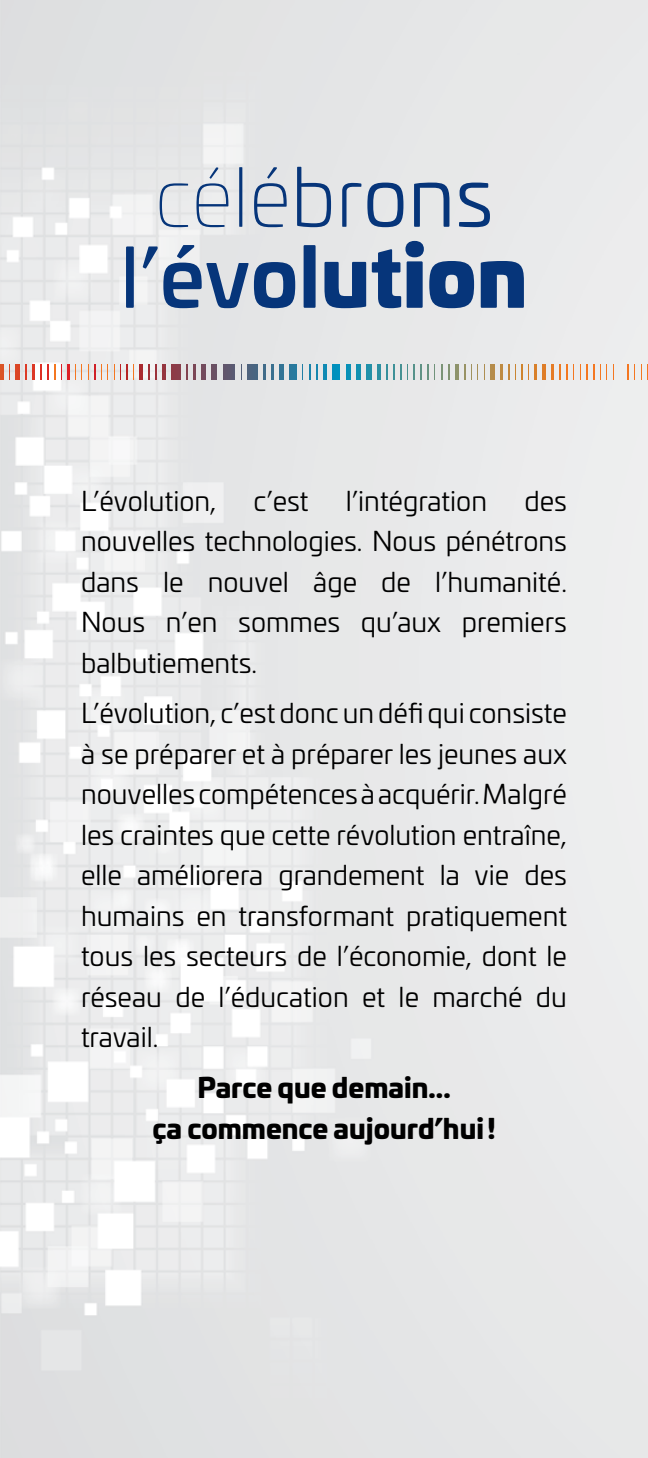
<style>
.page{position:relative;width:648px;height:1458px;background:#fff}
.page>*{position:absolute;margin:0;border:0;box-sizing:border-box;transform-origin:0 0}
.t1{font:81px "Univia Pro Ultra";color:#06357a}
.t2{font:81px "Univia Pro";color:#06357a}
.t3{font:27px/40.5px "Univia Pro";color:#000;text-align:justify}
.t4{font:900 27px/40.5px "Univia Pro";color:#000;text-align:center}
.s1{font-weight:100}
.s2{font-weight:200}
.s3{font-weight:300}
.s4{font-family:"Univia Pro"}
.s5{font-family:"Univia Pro";font-weight:500}
.s6{font-family:"Univia Pro";font-weight:700}
.s7{font-family:"Univia Pro";font-weight:900}
</style>
<div class="page">
<img style="left:0;top:0;width:648px;height:1458px">
<svg style="left:635px;top:364px;width:13px;height:16px"></svg>
<svg style="left:627px;top:364px;width:2px;height:16px"></svg>
<svg style="left:607px;top:364px;width:7px;height:16px"></svg>
<svg style="left:600px;top:364px;width:1px;height:16px"></svg>
<svg style="left:587px;top:364px;width:7px;height:16px"></svg>
<svg style="left:574px;top:364px;width:7px;height:16px"></svg>
<svg style="left:567px;top:364px;width:1px;height:16px"></svg>
<svg style="left:559px;top:364px;width:2px;height:16px"></svg>
<svg style="left:551px;top:364px;width:2px;height:16px"></svg>
<hr style="left:542px;top:364px;width:3px;height:16px;background:#de7d28">
<svg style="left:535px;top:364px;width:1px;height:16px"></svg>
<svg style="left:522px;top:364px;width:7px;height:16px"></svg>
<svg style="left:515px;top:364px;width:1px;height:16px"></svg>
<svg style="left:508px;top:364px;width:1px;height:16px"></svg>
<svg style="left:501px;top:364px;width:1px;height:16px"></svg>
<hr style="left:491px;top:364px;width:4px;height:16px;background:#b58c4a">
<svg style="left:478px;top:364px;width:7px;height:16px"></svg>
<svg style="left:471px;top:364px;width:1px;height:16px"></svg>
<svg style="left:464px;top:364px;width:1px;height:16px"></svg>
<hr style="left:455px;top:364px;width:3px;height:16px;background:#8d936b">
<svg style="left:449px;top:364px;width:1px;height:16px"></svg>
<svg style="left:441px;top:364px;width:2px;height:16px"></svg>
<svg style="left:434px;top:364px;width:1px;height:16px"></svg>
<svg style="left:421px;top:364px;width:7px;height:16px"></svg>
<svg style="left:414px;top:364px;width:1px;height:16px"></svg>
<svg style="left:401px;top:364px;width:7px;height:16px"></svg>
<svg style="left:387px;top:364px;width:8px;height:16px"></svg>
<svg style="left:378px;top:364px;width:2px;height:16px"></svg>
<div style="left:366px;top:364px;width:5px;height:16px;background:#2091a9"></div>
<hr style="left:357px;top:364px;width:3px;height:16px;background:#1391b0">
<div style="left:346px;top:364px;width:5px;height:16px;background:#0991b7"></div>
<div style="left:332px;top:364px;width:8px;height:16px;background:#0091bd"></div>
<svg style="left:324px;top:364px;width:2px;height:16px"></svg>
<svg style="left:316px;top:364px;width:2px;height:16px"></svg>
<svg style="left:309px;top:364px;width:1px;height:16px"></svg>
<svg style="left:302px;top:364px;width:1px;height:16px"></svg>
<div style="left:290px;top:364px;width:6px;height:16px;background:#29799d"></div>
<hr style="left:280px;top:364px;width:4px;height:16px;background:#327495">
<svg style="left:272px;top:364px;width:2px;height:16px"></svg>
<svg style="left:264px;top:364px;width:1px;height:16px"></svg>
<div style="left:248px;top:364px;width:10px;height:16px;background:#4a6480"></div>
<svg style="left:241px;top:364px;width:1px;height:16px"></svg>
<div style="left:223px;top:364px;width:12px;height:16px;background:#5e586f"></div>
<div style="left:211px;top:364px;width:6px;height:16px;background:#6a5063"></div>
<hr style="left:202px;top:364px;width:3px;height:16px;background:#734c5e">
<svg style="left:194px;top:364px;width:2px;height:16px"></svg>
<svg style="left:187px;top:364px;width:1px;height:16px"></svg>
<div style="left:171px;top:364px;width:10px;height:16px;background:#8b3c49"></div>
<svg style="left:163px;top:364px;width:2px;height:16px"></svg>
<svg style="left:155px;top:364px;width:2px;height:16px"></svg>
<svg style="left:148px;top:364px;width:1px;height:16px"></svg>
<svg style="left:140px;top:364px;width:2px;height:16px"></svg>
<svg style="left:127px;top:364px;width:7px;height:16px"></svg>
<svg style="left:108px;top:364px;width:13px;height:16px"></svg>
<svg style="left:101px;top:364px;width:1px;height:16px"></svg>
<svg style="left:82px;top:364px;width:13px;height:16px"></svg>
<svg style="left:75px;top:364px;width:1px;height:16px"></svg>
<svg style="left:68px;top:364px;width:1px;height:16px"></svg>
<svg style="left:55px;top:364px;width:7px;height:16px"></svg>
<svg style="left:48px;top:364px;width:1px;height:16px"></svg>
<svg style="left:40px;top:364px;width:2px;height:16px"></svg>
<svg style="left:26px;top:364px;width:8px;height:16px"></svg>
<hr style="left:16px;top:364px;width:4px;height:16px;background:#db4526">
<svg style="left:10px;top:364px;width:1px;height:16px"></svg>
<hr style="left:0;top:364px;width:3px;height:16px;background:#da5526">
<h1 class="t2" style="left:154px;top:138px;width:341px"><span class="s1">cé</span><span class="s2">lé</span><span class="s3">br</span>ons</h1>
<h1 class="t1" style="left:120px;top:208px;width:409px"><span class="s4">l’</span><span class="s5">év</span><span class="s6">ol</span><span class="s7">ut</span>ion</h1>
<p class="t3" style="left:81px;top:479px;width:488px;text-indent:443px">des nouvelles technologies. Nous pénétrons dans le nouvel âge de l’humanité.<br>Nous n’en sommes qu’aux premiers balbutiements.</p>
<p class="t3" style="left:81px;top:692px;width:488px">L’évolution, c’est donc un défi qui consiste à se préparer et à préparer les jeunes aux nouvelles compétences à acquérir. Malgré les craintes que cette révolution entraîne, elle améliorera grandement la vie des humains en transformant pratiquement tous les secteurs de l’économie, dont le réseau de l’éducation et le marché du travail.</p>
<p class="t4" style="left:152px;top:1066px;width:345px">Parce que demain…<br>ça commence aujourd’hui!</p>
<p class="t3" style="left:81px;top:479px;width:137px">L’évolution,</p>
<p class="t3" style="left:254px;top:479px;width:56px">c’est</p>
<p class="t3" style="left:346px;top:479px;width:143px">l’intégration</p>
</div>
